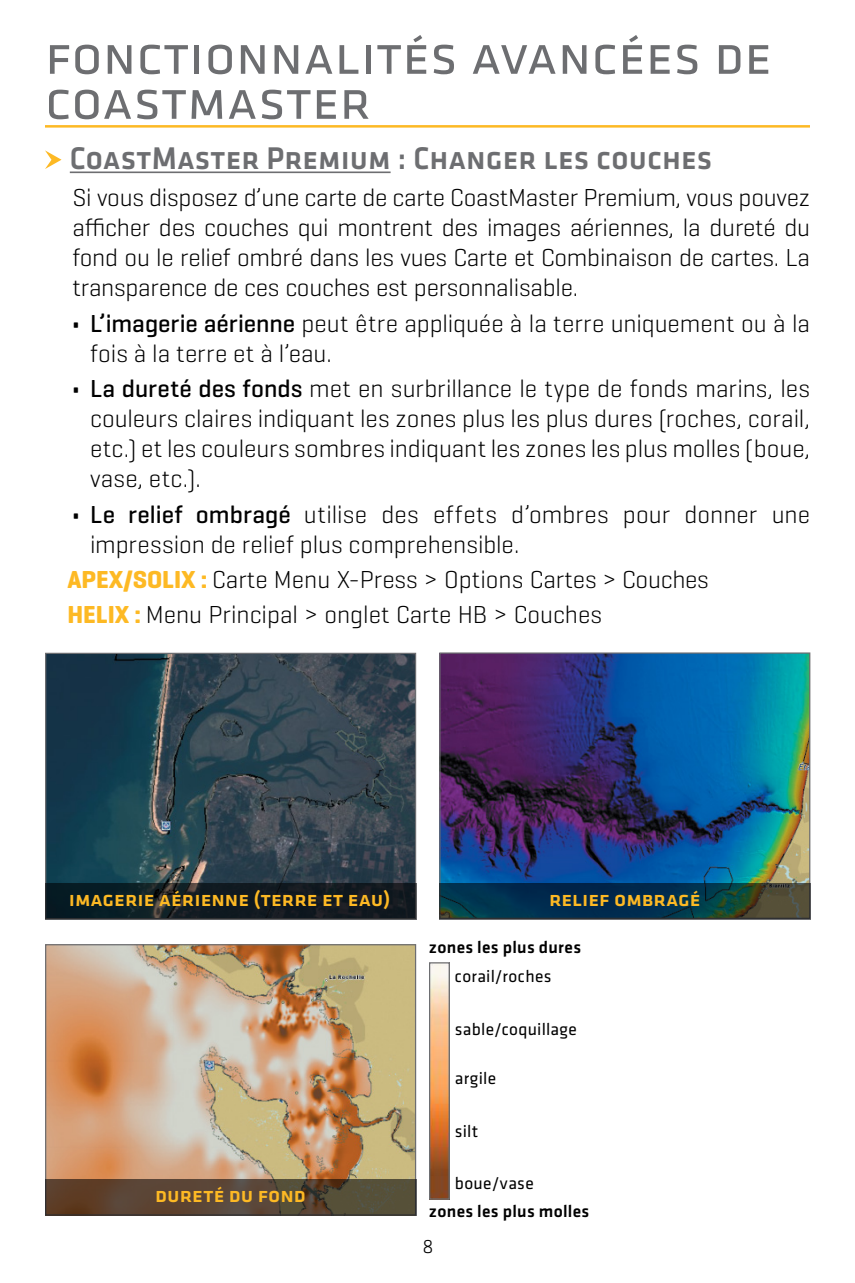
<style>
.page{position:relative;width:855px;height:1283px;background:#fff}
.page>*{position:absolute;margin:0;border:0;box-sizing:border-box;transform-origin:0 0}
.t1{font:55px/45px "Klavika";color:#6d6e71}
.t2{font:500 32.5px "Klavika";color:#6d6e71;scale:.95 1}
.t3{font:300 25px/30px "Geogrotesque";color:#000}
.t4{font:500 21.25px "Klavika";color:#fdb924}
.t5{font:300 20px "Klavika";color:#000}
.t6{font:17.5px "Klavika";letter-spacing:.015em;color:#000}
.t7{font:500 17.5px "Klavika";letter-spacing:.02em;color:#000}
.s1{font-weight:700}
.s2{font-weight:500}
.s3{font-weight:700;color:#fdb924}
</style>
<div class="page">
<hr style="left:45px;top:125px;width:765px;height:3px;background:#fdb924">
<hr style="left:70px;top:171px;width:321px;height:2px;background:#6d6e71">
<svg style="left:45px;top:150px;width:17px;height:19px"></svg>
<img style="left:441px;top:654px;width:367px;height:229px">
<svg style="left:439px;top:883px;width:371px;height:36px;background:#103645"></svg>
<img style="left:47px;top:654px;width:367px;height:229px">
<svg style="left:45px;top:883px;width:371px;height:36px;background:#121d23"></svg>
<img style="left:431px;top:964px;width:17px;height:233px">
<div style="left:429px;top:962px;width:21px;height:237px;border:1px solid #6d6e71"></div>
<img style="left:47px;top:946px;width:367px;height:233px">
<svg style="left:45px;top:1179px;width:371px;height:36px;background:#574533"></svg>
<h1 class="t1" style="left:45px;top:38px;width:728px">fonctionnalités avancées de coastmaster</h1>
<h2 class="t2" style="left:70px;top:144px;width:678px">CoastMaster Premium : Changer les couches</h2>
<p class="t3" style="left:73px;top:183px;width:739px;text-align:justify">Si vous disposez d’une carte de carte CoastMaster Premium, vous pouvez afficher des couches qui montrent des images aériennes, la dureté du fond ou le relief ombré dans les vues Carte et Combinaison de cartes. La transparence de ces couches est personnalisable.</p>
<p class="t3" style="left:90px;top:310px;width:722px;text-indent:-17px"><span class="s1">•</span> <span class="s2">L’imagerie aérienne</span> peut être appliquée à la terre uniquement ou à la fois à la terre et à l’eau.</p>
<p class="t3" style="left:90px;top:376px;width:722px;text-align:justify;text-indent:-17px"><span class="s1">•</span> <span class="s2">La dureté des fonds</span> met en surbrillance le type de fonds marins, les couleurs claires indiquant les zones plus les plus dures (roches, corail, etc.) et les couleurs sombres indiquant les zones les plus molles (boue, vase, etc.).</p>
<p class="t3" style="left:90px;top:501px;width:722px;text-indent:-17px"><span class="s1">•</span> <span class="s2">Le relief ombragé</span> utilise des effets d’ombres pour donner une impression de relief plus comprehensible.</p>
<p class="t3" style="left:68px;top:564px;width:643px;line-height:35.5px"><span class="s3">APEX/SOLIX :</span> Carte Menu X-Press &gt; Options Cartes &gt; Couches<br><span class="s3">HELIX :</span> Menu Principal &gt; onglet Carte HB &gt; Couches</p>
<p class="t4" style="left:69px;top:890px;width:323px">imagerie aérienne (terre et eau)</p>
<p class="t4" style="left:549px;top:889px;width:153px">relief ombragé</p>
<p class="t7" style="left:429px;top:939px;width:154px">zones les plus dures</p>
<p class="t6" style="left:455px;top:969px;width:98px">corail/roches</p>
<p class="t6" style="left:455px;top:1022px;width:123px">sable/coquillage</p>
<p class="t6" style="left:455px;top:1071px;width:43px">argile</p>
<p class="t4" style="left:155px;top:1186px;width:152px">dureté du fond</p>
<p class="t6" style="left:455px;top:1124px;width:25px">silt</p>
<p class="t6" style="left:455px;top:1177px;width:80px">boue/vase</p>
<p class="t7" style="left:429px;top:1203px;width:162px">zones les plus molles</p>
<p class="t5" style="left:422px;top:1233px;width:13px">8</p>
</div>
